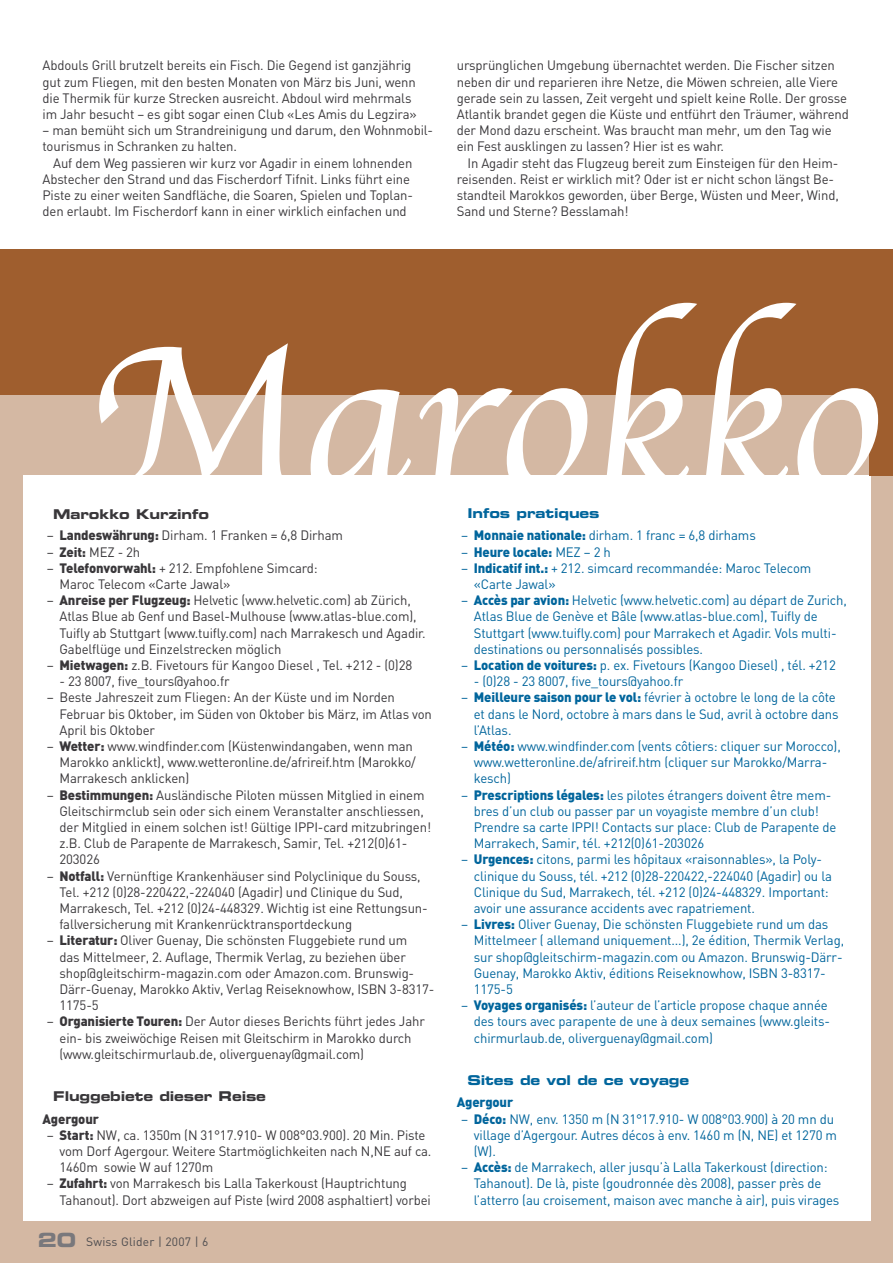
<style>
.page{position:relative;width:893px;height:1263px;background:#fff}
.page>*{position:absolute;margin:0;border:0;box-sizing:border-box;transform-origin:0 0}
.t1{font:214.8px "Apple Chancery";color:#fff}
.Lauftext_Aufzählung_d{font:13.5px/16.2px "DIN";letter-spacing:-.01em;color:#39373a}
.Lauftext_Aufzählung_f{font:13.5px/16.2px "DIN";letter-spacing:-.01em;color:#00659c}
.Lauftext_mit_Einzug_d{font:13.5px/16.2px "DIN";letter-spacing:-.01em;color:#39373a}
.Zwischentitel_d{font:13.5px "Eurostile Bold Extended Two";letter-spacing:-.01em;color:#39373a}
.Zwischentitel_d-2{font:13.5px "Eurostile Bold Extended Two";letter-spacing:-.01em;color:#00659c}
.Lauftext_Aufzählung_f-2{font:900 13.5px "DIN";letter-spacing:-.01em;color:#00659c}
.Lauftext_ohne_Ersteneinzug_d{font:900 13.5px "DIN";letter-spacing:-.01em;color:#39373a}
.Lauftext_ohne_Ersteneinzug_d-2{font:900 13.5px "DIN";letter-spacing:-.01em;color:#00659c}
.t2{font:12px "DIN";letter-spacing:.02em;color:#4d4c4f}
.s1{font-weight:900}
.s2{font-weight:400}
.s3{font-family:"Eurostile Bold Extended Two";font-size:19.5px;color:#79787c}
</style>
<div class="page">
<div style="left:0;top:369px;width:893px;height:894px;background:#d4b8a3"></div>
<div style="left:23px;top:475px;width:847px;height:746px;background:#fff"></div>
<div style="left:0;top:249px;width:893px;height:145px;background:#9f5e2e"></div>
<div style="left:870px;top:330px;width:23px;height:145px;background:#9f5e2e"></div>
<p class="Lauftext_mit_Einzug_d" style="left:43px;top:57px;width:376px">Abdouls Grill brutzelt bereits ein Fisch. Die Gegend ist ganzjährig gut zum Fliegen, mit den besten Monaten von März bis Juni, wenn die Thermik für kurze Strecken ausreicht. Abdoul wird mehrmals im Jahr besucht – es gibt sogar einen Club «Les Amis du Legzira»</p>
<p class="Lauftext_mit_Einzug_d" style="left:43px;top:122px;width:392px">– man bemüht sich um Strandreinigung und darum, den Wohnmobil&shy;tourismus in Schranken zu halten.</p>
<p class="Lauftext_mit_Einzug_d" style="left:43px;top:154px;width:372px;text-indent:11px">Auf dem Weg passieren wir kurz vor Agadir in einem lohnenden Abstecher den Strand und das Fischerdorf Tifnit. Links führt eine Piste zu einer weiten Sandfläche, die Soaren, Spielen und Toplan&shy;den erlaubt. Im Fischerdorf kann in einer wirklich einfachen und</p>
<p class="Lauftext_mit_Einzug_d" style="left:457px;top:57px;width:393px">ursprünglichen Umgebung übernachtet werden. Die Fischer sitzen neben dir und reparieren ihre Netze, die Möwen schreien, alle Viere gerade sein zu lassen, Zeit vergeht und spielt keine Rolle. Der grosse Atlantik brandet gegen die Küste und entführt den Träumer, während der Mond dazu erscheint. Was braucht man mehr, um den Tag wie ein Fest ausklingen zu lassen? Hier ist es wahr.</p>
<p class="Lauftext_mit_Einzug_d" style="left:457px;top:154px;width:383px;text-indent:11px">In Agadir steht das Flugzeug bereit zum Einsteigen für den Heim&shy;reisenden. Reist er wirklich mit? Oder ist er nicht schon längst Be&shy;standteil Marokkos geworden, über Berge, Wüsten und Meer, Wind, Sand und Sterne? Besslamah!</p>
<p class="t1" style="left:86px;top:248px;width:794px">Marokko</p>
<p class="Zwischentitel_d-2" style="left:467px;top:504px;width:134px">Infos pratiques</p>
<p class="Lauftext_Aufzählung_f" style="left:461px;top:527px;width:296px">− <span class="s1">Monnaie nationale:</span> dirham. 1 franc = 6,8 dirhams</p>
<p class="Lauftext_Aufzählung_f-2" style="left:461px;top:543px;width:151px"><span class="s2">−</span> Heure locale: <span class="s2">MEZ – 2 h</span></p>
<p class="Lauftext_Aufzählung_f" style="left:474px;top:559px;width:339px;text-indent:-13px">− <span class="s1">Indicatif int.:</span> + 212. simcard recommandée: Maroc Telecom «Carte Jawal»</p>
<p class="Lauftext_Aufzählung_f" style="left:474px;top:592px;width:375px;text-indent:-13px">− <span class="s1">Accès par avion:</span> Helvetic (www.helvetic.com) au départ de Zurich, Atlas Blue de Genève et Bâle (www.atlas-blue.com), Tuifly de Stuttgart (www.tuifly.com) pour Marrakech et Agadir. Vols multi&shy;destinations ou personnalisés possibles.</p>
<p class="Lauftext_Aufzählung_f" style="left:461px;top:657px;width:376px">− <span class="s1">Location de voitures:</span> p. ex. Fivetours (Kangoo Diesel) , tél. +212</p>
<p class="Lauftext_Aufzählung_f" style="left:474px;top:673px;width:211px">- (0)28 - 23 8007, five_tours@yahoo.fr</p>
<p class="Lauftext_Aufzählung_f" style="left:474px;top:689px;width:366px;text-indent:-13px">− <span class="s1">Meilleure saison pour le vol:</span> février à octobre le long de la côte et dans le Nord, octobre à mars dans le Sud, avril à octobre dans l’Atlas.</p>
<p class="Lauftext_Aufzählung_f" style="left:474px;top:738px;width:369px;text-indent:-13px">− <span class="s1">Météo:</span> www.windfinder.com (vents côtiers: cliquer sur Morocco), www.wetteronline.de/afrireif.htm (cliquer sur Marokko/Marra&shy;kesch)</p>
<p class="Lauftext_Aufzählung_f" style="left:474px;top:786px;width:364px;text-indent:-13px">− <span class="s1">Prescriptions légales:</span> les pilotes étrangers doivent être mem&shy;bres d’un club ou passer par un voyagiste membre d’un club!<br>Prendre sa carte IPPI! Contacts sur place: Club de Parapente de Marrakech, Samir, tél. +212(0)61-203026</p>
<p class="Lauftext_Aufzählung_f" style="left:474px;top:851px;width:360px;text-indent:-13px">− <span class="s1">Urgences:</span> citons, parmi les hôpitaux «raisonnables», la Poly&shy;clinique du Souss, tél. +212 (0)28-220422,-224040 (Agadir) ou la Clinique du Sud, Marrakech, tél. +212 (0)24-448329. Important: avoir une assurance accidents avec rapatriement.</p>
<p class="Lauftext_Aufzählung_f" style="left:474px;top:916px;width:372px;text-indent:-13px">− <span class="s1">Livres:</span> Oliver Guenay, Die schönsten Fluggebiete rund um das Mittelmeer ( allemand uniquement...), 2e édition, Thermik Verlag, sur shop@gleitschirm-magazin.com ou Amazon. Brunswig-Därr-Guenay, Marokko Aktiv, éditions Reiseknowhow, ISBN 3-8317- 1175-5</p>
<p class="Lauftext_Aufzählung_f" style="left:474px;top:997px;width:358px;text-indent:-13px">− <span class="s1">Voyages organisés:</span> l’auteur de l’article propose chaque année des tours avec parapente de une à deux semaines (www.gleits&shy;chirmurlaub.de, oliverguenay@gmail.com)</p>
<p class="Zwischentitel_d-2" style="left:467px;top:1071px;width:223px">Sites de vol de ce voyage</p>
<p class="Lauftext_ohne_Ersteneinzug_d-2" style="left:457px;top:1093px;width:58px">Agergour</p>
<p class="Lauftext_Aufzählung_f" style="left:474px;top:1110px;width:365px;text-indent:-13px">− <span class="s1">Déco:</span> NW, env. 1350 m (N 31°17.910- W 008°03.900) à 20 mn du village d’Agergour. Autres décos à env. 1460 m (N, NE) et 1270 m (W).</p>
<p class="Lauftext_Aufzählung_f" style="left:474px;top:1159px;width:367px;text-indent:-13px">− <span class="s1">Accès:</span> de Marrakech, aller jusqu’à Lalla Takerkoust (direction:<br>Tahanout). De là, piste (goudronnée dès 2008), passer près de l’atterro (au croisement, maison avec manche à air), puis virages</p>
<p class="t2" style="left:38px;top:1234px;width:172px"><span class="s3">20</span> Swiss Glider | 2007 | 6</p>
<p class="Zwischentitel_d" style="left:53px;top:505px;width:157px">Marokko Kurzinfo</p>
<p class="Lauftext_Aufzählung_d" style="left:47px;top:527px;width:298px">− <span class="s1">Landeswährung:</span> Dirham. 1 Franken = 6,8 Dirham</p>
<p class="Lauftext_Aufzählung_d" style="left:47px;top:543px;width:95px">− <span class="s1">Zeit:</span> MEZ - 2h</p>
<p class="Lauftext_Aufzählung_d" style="left:60px;top:559px;width:260px;text-indent:-13px">− <span class="s1">Telefonvorwahl:</span> + 212. Empfohlene Simcard:<br>Maroc Telecom «Carte Jawal»</p>
<p class="Lauftext_Aufzählung_d" style="left:60px;top:592px;width:367px;text-indent:-13px">− <span class="s1">Anreise per Flugzeug:</span> Helvetic (www.helvetic.com) ab Zürich, Atlas Blue ab Genf und Basel-Mulhouse (www.atlas-blue.com), Tuifly ab Stuttgart (www.tuifly.com) nach Marrakesch und Agadir.<br>Gabelflüge und Einzelstrecken möglich</p>
<p class="Lauftext_Aufzählung_d" style="left:47px;top:657px;width:367px">− <span class="s1">Mietwagen:</span> z.B. Fivetours für Kangoo Diesel , Tel. +212 - (0)28</p>
<p class="Lauftext_Aufzählung_d" style="left:60px;top:673px;width:171px">- 23 8007, five_tours@yahoo.fr</p>
<p class="Lauftext_Aufzählung_d" style="left:60px;top:689px;width:374px;text-indent:-13px">− Beste Jahreszeit zum Fliegen: An der Küste und im Norden<br>Februar bis Oktober, im Süden von Oktober bis März, im Atlas von<br>April bis Oktober</p>
<p class="Lauftext_Aufzählung_d" style="left:60px;top:738px;width:358px;text-indent:-13px">− <span class="s1">Wetter:</span> www.windfinder.com (Küstenwindangaben, wenn man<br>Marokko anklickt), www.wetteronline.de/afrireif.htm (Marokko/<br>Marrakesch anklicken)</p>
<p class="Lauftext_Aufzählung_d" style="left:60px;top:786px;width:373px;text-indent:-13px">− <span class="s1">Bestimmungen:</span> Ausländische Piloten müssen Mitglied in einem Gleitschirmclub sein oder sich einem Veranstalter anschliessen, der Mitglied in einem solchen ist! Gültige IPPI-card mitzubringen! z.B. Club de Parapente de Marrakesch, Samir, Tel. +212(0)61- 203026</p>
<p class="Lauftext_Aufzählung_d" style="left:60px;top:867px;width:370px;text-indent:-13px">− <span class="s1">Notfall:</span> Vernünftige Krankenhäuser sind Polyclinique du Souss, Tel. +212 (0)28-220422,-224040 (Agadir) und Clinique du Sud, Marrakesch, Tel. +212 (0)24-448329. Wichtig ist eine Rettungsun&shy;fallversicherung mit Krankenrücktransportdeckung</p>
<p class="Lauftext_Aufzählung_d" style="left:60px;top:932px;width:376px;text-indent:-13px">− <span class="s1">Literatur:</span> Oliver Guenay, Die schönsten Fluggebiete rund um<br>das Mittelmeer, 2. Auflage, Thermik Verlag, zu beziehen über shop@gleitschirm-magazin.com oder Amazon.com. Brunswig-Därr-Guenay, Marokko Aktiv, Verlag Reiseknowhow, ISBN 3-8317- 1175-5</p>
<p class="Lauftext_Aufzählung_d" style="left:60px;top:1013px;width:367px;text-indent:-13px">− <span class="s1">Organisierte Touren:</span> Der Autor dieses Berichts führt jedes Jahr ein- bis zweiwöchige Reisen mit Gleitschirm in Marokko durch (www.gleitschirmurlaub.de, oliverguenay@gmail.com)</p>
<p class="Zwischentitel_d" style="left:53px;top:1087px;width:214px">Fluggebiete dieser Reise</p>
<p class="Lauftext_ohne_Ersteneinzug_d" style="left:43px;top:1110px;width:58px">Agergour</p>
<p class="Lauftext_Aufzählung_d" style="left:60px;top:1126px;width:373px;text-indent:-13px">− <span class="s1">Start:</span> NW, ca. 1350m (N 31°17.910- W 008°03.900). 20 Min. Piste vom Dorf Agergour. Weitere Startmöglichkeiten nach N,NE auf ca.<br>1460m sowie W auf 1270m</p>
<p class="Lauftext_Aufzählung_d" style="left:60px;top:1175px;width:373px;text-indent:-13px">− <span class="s1">Zufahrt:</span> von Marrakesch bis Lalla Takerkoust (Hauptrichtung<br>Tahanout). Dort abzweigen auf Piste (wird 2008 asphaltiert) vorbei</p>
</div>
